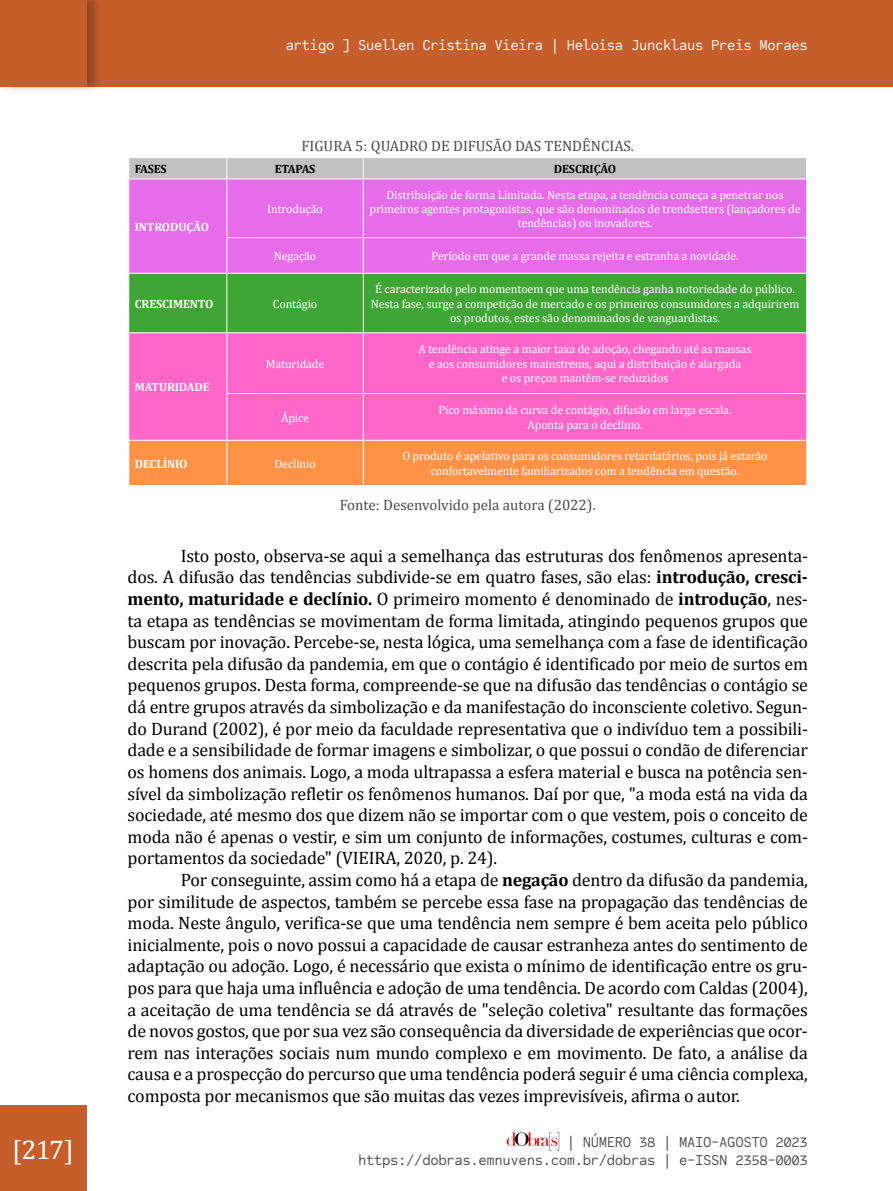
<style>
.page{position:relative;width:893px;height:1191px;background:#fff}
.page>*{position:absolute;margin:0;border:0;box-sizing:border-box;transform-origin:0 0}
.t1{font:27px "Cambria";color:#fff}
.t2{font:18px/21.6px "Cambria";letter-spacing:-.01em;color:#000;text-align:justify}
.t3{font:15px/18px "Code Saver";letter-spacing:-.025em;color:#4b4b4b;text-align:right}
.t4{font:15px "Cambria";color:#4b4b4b}
.t5{font:15px "Code Saver";letter-spacing:-.025em;color:#fff}
.t6{font:12px/14.4px "Cambria";letter-spacing:-.01em;color:#fff;text-align:center}
.t7{font:700 12px "Cambria";letter-spacing:-.01em;color:#fff}
.t8{font:700 12px "Cambria";letter-spacing:-.01em;color:#000}
.s1{font-weight:700}
</style>
<div class="page">
<div style="left:0;top:1106px;width:86px;height:85px;background:#c55e2a"></div>
<svg style="left:507px;top:1132px;width:52px;height:18px"></svg>
<div style="left:0;top:0;width:893px;height:86px;background:#c55e2a"></div>
<div style="left:0;top:0;width:103px;height:94px;background:#000;opacity:.25"></div>
<div style="left:0;top:0;width:86px;height:86px;background:#c55e2a"></div>
<div style="left:129px;top:180px;width:677px;height:93px;background:#e66cea"></div>
<div style="left:129px;top:274px;width:677px;height:58px;background:#3fa535"></div>
<div style="left:129px;top:333px;width:677px;height:107px;background:#ff66c8"></div>
<div style="left:129px;top:441px;width:677px;height:44px;background:#ff9247"></div>
<div style="left:129px;top:158px;width:678px;height:21px;background:#c1c1c1"></div>
<hr style="left:363px;top:179px;width:1px;height:58px;background:#fff">
<hr style="left:363px;top:394px;width:1px;height:46px;background:#fff">
<hr style="left:226px;top:237px;width:137px;height:1px;background:#fff">
<hr style="left:363px;top:237px;width:444px;height:1px;background:#fff">
<hr style="left:363px;top:238px;width:1px;height:35px;background:#fff">
<hr style="left:363px;top:274px;width:1px;height:58px;background:#fff">
<hr style="left:363px;top:333px;width:1px;height:60px;background:#fff">
<hr style="left:226px;top:393px;width:137px;height:1px;background:#fff">
<hr style="left:363px;top:393px;width:444px;height:1px;background:#fff">
<hr style="left:363px;top:440px;width:1px;height:45px;background:#fff">
<hr style="left:226px;top:179px;width:1px;height:58px;background:#fff">
<hr style="left:226px;top:238px;width:1px;height:35px;background:#fff">
<hr style="left:226px;top:274px;width:1px;height:58px;background:#fff">
<hr style="left:226px;top:333px;width:1px;height:60px;background:#fff">
<hr style="left:226px;top:394px;width:1px;height:46px;background:#fff">
<hr style="left:226px;top:440px;width:1px;height:45px;background:#fff">
<p class="t5" style="left:286px;top:36px;width:524px">artigo ] Suellen Cristina Vieira | Heloisa Juncklaus Preis Moraes</p>
<p class="t4" style="left:302px;top:137px;width:334px">FIGURA 5: QUADRO DE DIFUSÃO DAS TENDÊNCIAS.</p>
<p class="t8" style="left:135px;top:162px;width:34px">FASES</p>
<p class="t8" style="left:275px;top:162px;width:42px">ETAPAS</p>
<p class="t8" style="left:554px;top:162px;width:64px">DESCRIÇÃO</p>
<p class="t7" style="left:135px;top:219px;width:76px">INTRODUÇÃO</p>
<p class="t6" style="left:267px;top:202px;width:57px">Introdução</p>
<p class="t6" style="left:369px;top:187px;width:433px">Distribuição de forma Limitada. Nesta etapa, a tendência começa a penetrar nos primeiros agentes protagonistas, que são denominados de trendsetters (lançadores de tendências) ou inovadores.</p>
<p class="t6" style="left:274px;top:249px;width:44px">Negação</p>
<p class="t6" style="left:431px;top:249px;width:309px">Período em que a grande massa rejeita e estranha a novidade.</p>
<p class="t7" style="left:135px;top:296px;width:80px">CRESCIMENTO</p>
<p class="t6" style="left:273px;top:296px;width:46px">Contágio</p>
<p class="t7" style="left:135px;top:380px;width:77px">MATURIDADE</p>
<p class="t6" style="left:266px;top:356px;width:60px">Maturidade</p>
<p class="t6" style="left:371px;top:282px;width:430px">É caracterizado pelo momentoem que uma tendência ganha notoriedade do público.<br>Nesta fase, surge a competição de mercado e os primeiros consumidores a adquirirem os produtos, estes são denominados de vanguardistas.</p>
<p class="t6" style="left:418px;top:342px;width:334px">A tendência atinge a maior taxa de adoção, chegando até as massas e aos consumidores mainstrems, aqui a distribuição é alargada<br>e os preços mantêm-se reduzidos</p>
<p class="t6" style="left:281px;top:410px;width:30px">Ápice</p>
<p class="t6" style="left:439px;top:403px;width:294px">Pico máximo da curva de contágio, difusão em larga escala.<br>Aponta para o declínio.</p>
<p class="t7" style="left:135px;top:456px;width:54px">DECLÍNIO</p>
<p class="t6" style="left:274px;top:456px;width:43px">Declinio</p>
<p class="t6" style="left:402px;top:449px;width:367px">O produto é apelativo para os consumidores retardatários, pois já estarão confortavelmente familiarizados com a tendência em questão.</p>
<p class="t4" style="left:340px;top:496px;width:257px">Fonte: Desenvolvido pela autora (2022).</p>
<p class="t2" style="left:128px;top:545px;width:682px;text-indent:53px">Isto posto, observa-se aqui a semelhança das estruturas dos fenômenos apresenta&shy;dos. A difusão das tendências subdivide-se em quatro fases, são elas: <span class="s1">introdução, cresci&shy;mento, maturidade e declínio.</span> O primeiro momento é denominado de <span class="s1">introdução</span>, nes&shy;ta etapa as tendências se movimentam de forma limitada, atingindo pequenos grupos que buscam por inovação. Percebe-se, nesta lógica, uma semelhança com a fase de identificação descrita pela difusão da pandemia, em que o contágio é identificado por meio de surtos em pequenos grupos. Desta forma, compreende-se que na difusão das tendências o contágio se dá entre grupos através da simbolização e da manifestação do inconsciente coletivo. Segun&shy;do Durand (2002), é por meio da faculdade representativa que o indivíduo tem a possibili&shy;dade e a sensibilidade de formar imagens e simbolizar, o que possui o condão de diferenciar os homens dos animais. Logo, a moda ultrapassa a esfera material e busca na potência sen&shy;sível da simbolização refletir os fenômenos humanos. Daí por que, "a moda está na vida da sociedade, até mesmo dos que dizem não se importar com o que vestem, pois o conceito de moda não é apenas o vestir, e sim um conjunto de informações, costumes, culturas e com&shy;portamentos da sociedade" (VIEIRA, 2020, p. 24).</p>
<p class="t2" style="left:128px;top:869px;width:682px;text-indent:53px">Por conseguinte, assim como há a etapa de <span class="s1">negação</span> dentro da difusão da pandemia, por similitude de aspectos, também se percebe essa fase na propagação das tendências de moda. Neste ângulo, verifica-se que uma tendência nem sempre é bem aceita pelo público inicialmente, pois o novo possui a capacidade de causar estranheza antes do sentimento de adaptação ou adoção. Logo, é necessário que exista o mínimo de identificação entre os gru&shy;pos para que haja uma influência e adoção de uma tendência. De acordo com Caldas (2004), a aceitação de uma tendência se dá através de "seleção coletiva" resultante das formações de novos gostos, que por sua vez são consequência da diversidade de experiências que ocor&shy;rem nas interações sociais num mundo complexo e em movimento. De fato, a análise da causa e a prospecção do percurso que uma tendência poderá seguir é uma ciência complexa, composta por mecanismos que são muitas das vezes imprevisíveis, afirma o autor.</p>
<h1 class="t1" style="left:12px;top:1133px;width:63px">[217]</h1>
<p class="t3" style="left:358px;top:1132px;width:451px">| NÚMERO 38 | MAIO-AGOSTO 2023 https://dobras.emnuvens.com.br/dobras | e-ISSN 2358-0003</p>
</div>
